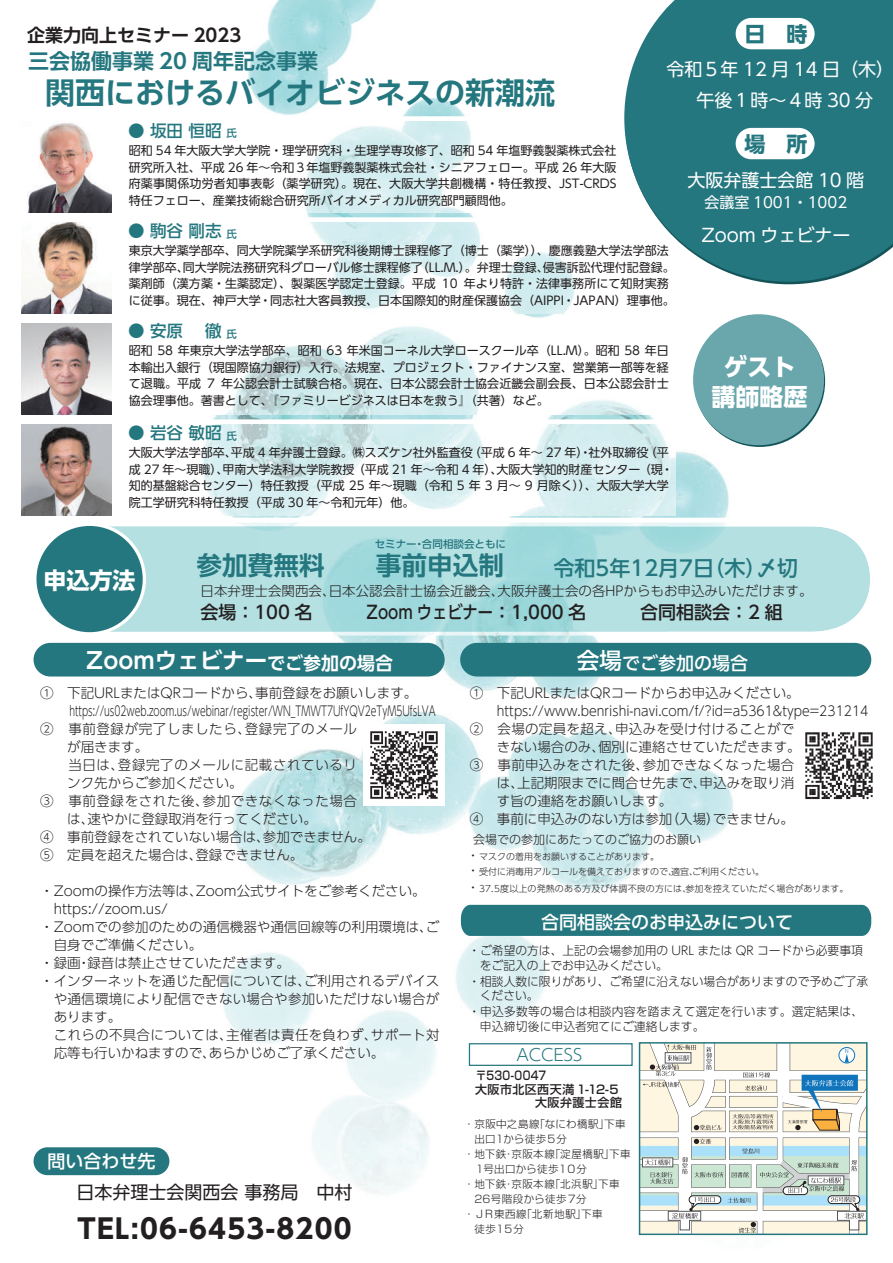
<style>
.page{position:relative;width:893px;height:1263px;background:#fff}
.page>*{position:absolute;margin:0;border:0;box-sizing:border-box;transform-origin:0 0}
.t1{font:700 30px "UD Shin Go Pro De";color:#25777f}
.t2{font:700 27px "UD Shin Go Pro";letter-spacing:.05em;color:#231f20}
.t3{font:700 25.65px "UD Shin Go Pro De";color:#25777f}
.t4{font:700 24px/30px "UD Shin Go Pro";color:#fff;text-align:center}
.t5{font:700 23.1px "UD Shin Go Pro";color:#fff}
.t6{font:700 22.5px "UD Shin Go Pro De";color:#fff}
.t7{font:500 21px "UD Shin Go Pro";color:#25777f}
.t8{font:700 21px "UD Shin Go Pro De";color:#25777f}
.t9{font:700 21px "UD Shin Go Pro";color:#25777f}
.t10{font:18px/31.5px "UD Shin Go Pro";color:#fff;text-align:center}
.t11{font:500 18px "UD Shin Go Pro";color:#231f20}
.t12{font:500 18px "UD Shin Go Pro";color:#fff}
.t13{font:18px "UD Shin Go Pro";color:#231f20}
.t14{font:700 18px "UD Shin Go Pro De";color:#231f20}
.t15{font:500 16.5px "UD Shin Go Pro";color:#25777f}
.t16{font:300 16.5px "UD Shin Go Pro";letter-spacing:-.32em;color:#25777f}
.t17{font:15px "UD Shin Go Pro";color:#fff}
.t18{font:300 13.5px "UD Shin Go Pro";color:#231f20}
.t19{font:300 13.5px "UD Shin Go Pro";color:#231f20;scale:.68 1}
.t20{font:300 13.5px "UD Shin Go Pro";letter-spacing:.045em;color:#231f20}
.t21{font:300 13.5px "UD Shin Go Pro";letter-spacing:.02em;color:#231f20}
.t22{font:300 13.5px "UD Shin Go Pro";color:#231f20;scale:.92 1}
.t23{font:300 13.5px "UD Shin Go Pro";letter-spacing:.025em;color:#231f20}
.t24{font:12px/16.5px "UD Shin Go Pro";color:#231f20;text-align:justify}
.t25{font:300 12px "UD Shin Go Pro";color:#231f20}
.t26{font:300 12px "UD Shin Go Pro";letter-spacing:.02em;color:#231f20}
.t27{font:500 12px "Shin Go Pro";letter-spacing:.035em;color:#231f20}
.t28{font:300 10.5px "Shin Go Pro";letter-spacing:.035em;color:#231f20}
.t29{font:300 10.5px "Shin Go Pro";letter-spacing:.055em;color:#231f20}
.t30{font:500 10.5px "UD Shin Go Pro";color:#25777f}
.t31{font:300 10.5px "Shin Go Pro";letter-spacing:.01em;color:#231f20}
.t32{font:300 10.5px "Shin Go Pro";letter-spacing:-.01em;color:#231f20}
.t33{font:300 9px/14.4px "UD Shin Go Pro";color:#231f20}
.s1{font-size:10.5px}
.s2{font-size:18px}
.s3{font-size:22.5px}
.s4{font-size:12px}
</style>
<div class="page">
<img style="left:21px;top:0;width:851px;height:1236px">
<img style="left:363px;top:724px;width:81px;height:81px">
<img style="left:797px;top:724px;width:76px;height:83px">
<div style="left:693px;top:314px;width:131px;height:131px;background:#69a7ad;border-radius:50%"></div>
<div style="left:34px;top:1147px;width:135px;height:28px;background:#25777f;border-radius:14px"></div>
<div style="left:460px;top:643px;width:411px;height:33px;background:#25777f;border-radius:17px"></div>
<div style="left:34px;top:643px;width:411px;height:33px;background:#25777f;border-radius:17px"></div>
<img style="left:666px;top:527px;width:156px;height:104px">
<img style="left:141px;top:527px;width:525px;height:104px">
<img style="left:822px;top:523px;width:50px;height:112px">
<img style="left:256px;top:522px;width:567px;height:5px">
<img style="left:256px;top:631px;width:567px;height:5px">
<img style="left:101px;top:522px;width:155px;height:38px">
<img style="left:101px;top:598px;width:155px;height:38px">
<div style="left:35px;top:524px;width:109px;height:110px;background:#25777f;border-radius:50%"></div>
<div style="left:33px;top:523px;width:113px;height:112px;border:3px solid #fff;border-radius:50%"></div>
<div style="left:469px;top:1043px;width:164px;height:23px;border:1px solid #25777f"></div>
<img style="left:121px;top:121px;width:503px;height:91px">
<img style="left:121px;top:222px;width:554px;height:91px">
<img style="left:121px;top:323px;width:554px;height:91px">
<img style="left:121px;top:424px;width:554px;height:92px">
<svg style="left:624px;top:0;width:269px;height:282px;background:#3f878e"></svg>
<div style="left:736px;top:18px;width:79px;height:31px;background:#fff;border-radius:16px"></div>
<div style="left:736px;top:128px;width:79px;height:31px;background:#fff;border-radius:16px"></div>
<img style="left:22px;top:121px;width:89px;height:91px">
<img style="left:22px;top:222px;width:89px;height:91px">
<img style="left:22px;top:323px;width:89px;height:91px">
<img style="left:22px;top:424px;width:89px;height:92px">
<svg style="left:642px;top:1045px;width:223px;height:187px"></svg>
<div style="left:639px;top:1042px;width:229px;height:193px;border:2px solid #25777f"></div>
<div style="left:461px;top:905px;width:410px;height:31px;background:#25777f"></div>
<h3 class="t9" style="left:744px;top:17px;width:65px">日　時</h3>
<h3 class="t10" style="left:667px;top:53px;width:229px">令和５年 12 月 14 日（木）午後１時～４時 30 分</h3>
<h3 class="t9" style="left:744px;top:127px;width:65px">場　所</h3>
<h3 class="t10" style="left:687px;top:164px;width:178px">大阪弁護士会館 10 階</h3>
<p class="t17" style="left:704px;top:190px;width:144px">会議室 1001・1002</p>
<h3 class="t10" style="left:701px;top:219px;width:151px">Zoom ウェビナー</h3>
<h3 class="t14" style="left:27px;top:21px;width:216px">企業力向上セミナー 2023</h3>
<h3 class="t8" style="left:28px;top:44px;width:292px">三会協働事業 20 周年記念事業</h3>
<h1 class="t1" style="left:45px;top:69px;width:512px">関西におけるバイオビジネスの新潮流</h1>
<p class="t24" style="left:129px;top:142px;width:489px">昭和 54 年大阪大学大学院・理学研究科・生理学専攻修了、昭和 54 年塩野義製薬株式会社研究所入社、平成 26 年～令和３年塩野義製薬株式会社・シニアフェロー。平成 26 年大阪府薬事関係功労者知事表彰（薬学研究）。現在、大阪大学共創機構・特任教授、JST-CRDS特任フェロー、産業技術総合研究所バイオメディカル研究部門顧問他。</p>
<p class="t24" style="left:129px;top:242px;width:547px;text-align:left">東京大学薬学部卒、同大学院薬学系研究科後期博士課程修了（博士（薬学））、慶應義塾大学法学部法律学部卒、同大学院法務研究科グローバル修士課程修了（LL.M.）。弁理士登録、侵害訴訟代理付記登録。薬剤師（漢方薬・生薬認定）、製薬医学認定士登録。平成 10 年より特許・法律事務所にて知財実務に従事。現在、神戸大学・同志社大客員教授、日本国際知的財産保護協会（AIPPI・JAPAN）理事他。</p>
<p class="t24" style="left:129px;top:342px;width:542px">昭和 58 年東京大学法学部卒、昭和 63 年米国コーネル大学ロースクール卒（LL.M）。昭和 58 年日本輸出入銀行（現国際協力銀行）入行。法規室、プロジェクト・ファイナンス室、営業第一部等を経て退職。平成 7 年公認会計士試験合格。現在、日本公認会計士協会近畿会副会長、日本公認会計士協会理事他。著書として、『ファミリービジネスは日本を救う』（共著）など。</p>
<h3 class="t15" style="left:128px;top:117px;width:110px">●坂田恒昭<span class="s1">氏</span></h3>
<h3 class="t15" style="left:128px;top:217px;width:110px">●駒谷剛志<span class="s1">氏</span></h3>
<h3 class="t15" style="left:128px;top:318px;width:110px">●安原　徹<span class="s1">氏</span></h3>
<h3 class="t4" style="left:711px;top:351px;width:97px">ゲスト講師略歴</h3>
<h3 class="t15" style="left:128px;top:419px;width:110px">●岩谷敏昭<span class="s1">氏</span></h3>
<p class="t24" style="left:129px;top:444px;width:546px;text-align:left">大阪大学法学部卒、平成 4 年弁護士登録。㈱スズケン社外監査役（平成 6 年～ 27 年）・社外取締役（平成 27 年～現職）、甲南大学法科大学院教授（平成 21 年～令和 4 年）、大阪大学知的財産センター（現・知的基盤総合センター）特任教授（平成 25 年～現職（令和 5 年 3 月～ 9 月除く））、大阪大学大学院工学研究科特任教授（平成 30 年～令和元年）他。</p>
<h3 class="t5" style="left:44px;top:561px;width:94px">申込方法</h3>
<p class="t30" style="left:375px;top:536px;width:133px">セミナー・合同相談会ともに</p>
<h3 class="t3" style="left:196px;top:544px;width:309px">参加費無料　　事前申込制</h3>
<h3 class="t11" style="left:200px;top:598px;width:584px">会場：100 名　　　Zoom ウェビナー：1,000 名　　　合同相談会：2 組</h3>
<h3 class="t7" style="left:554px;top:551px;width:246px">令和5年12月7日（木）〆切</h3>
<p class="t18" style="left:201px;top:580px;width:613px">日本弁理士会関西会、日本公認会計士協会近畿会、大阪弁護士会の各HPからもお申込みいただけます。</p>
<h3 class="t6" style="left:86px;top:642px;width:308px">Zoomウェビナー<span class="s2">でご参加の場合</span></h3>
<h3 class="t12" style="left:577px;top:648px;width:172px"><span class="s3">会場</span>でご参加の場合</h3>
<p class="t18" style="left:40px;top:682px;width:379px">① 下記URLまたはQRコードから、事前登録をお願いします。</p>
<p class="t19" style="left:69px;top:700px;width:540px">https://us02web.zoom.us/webinar/register/WN_TMWT7UfYQV2eTyM5UfsLVA</p>
<p class="t20" style="left:40px;top:718px;width:318px">② 事前登録が完了しましたら、登録完了のメール</p>
<p class="t18" style="left:67px;top:736px;width:82px">が届きます。</p>
<p class="t20" style="left:68px;top:754px;width:290px">当日は、登録完了のメールに記載されているリ</p>
<p class="t18" style="left:67px;top:772px;width:177px">ンク先からご参加ください。</p>
<p class="t20" style="left:40px;top:790px;width:318px">③ 事前登録をされた後、参加できなくなった場合</p>
<p class="t18" style="left:67px;top:808px;width:251px">は、速やかに登録取消を行ってください。</p>
<p class="t18" style="left:40px;top:826px;width:332px">④ 事前登録をされていない場合は、参加できません。</p>
<p class="t18" style="left:40px;top:844px;width:265px">⑤ 定員を超えた場合は、登録できません。</p>
<p class="t18" style="left:40px;top:880px;width:387px">・Zoomの操作方法等は、Zoom公式サイトをご参考ください。</p>
<p class="t18" style="left:54px;top:898px;width:116px">https://zoom.us/</p>
<p class="t18" style="left:40px;top:916px;width:401px">・Zoomでの参加のための通信機器や通信回線等の利用環境は、ご</p>
<p class="t18" style="left:54px;top:934px;width:150px">自身でご準備ください。</p>
<p class="t18" style="left:40px;top:952px;width:251px">・録画・録音は禁止させていただきます。</p>
<p class="t18" style="left:40px;top:970px;width:401px">・インターネットを通じた配信については、ご利用されるデバイス</p>
<p class="t21" style="left:54px;top:988px;width:387px">や通信環境により配信できない場合や参加いただけない場合が</p>
<p class="t18" style="left:54px;top:1006px;width:69px">あります。</p>
<p class="t21" style="left:54px;top:1024px;width:387px">これらの不具合については、主催者は責任を負わず、サポート対</p>
<p class="t18" style="left:54px;top:1042px;width:332px">応等も行いかねますので、あらかじめご了承ください。</p>
<h3 class="t12" style="left:48px;top:1147px;width:109px">問い合わせ先</h3>
<h3 class="t13" style="left:77px;top:1178px;width:277px">日本弁理士会関西会 事務局　中村</h3>
<h2 class="t2" style="left:77px;top:1206px;width:276px">TEL:06-6453-8200</h2>
<p class="t18" style="left:470px;top:682px;width:331px">① 下記URLまたはQRコードからお申込みください。</p>
<p class="t22" style="left:497px;top:700px;width:405px">https://www.benrishi-navi.com/f/?id=a5361&amp;type=231214</p>
<p class="t23" style="left:470px;top:718px;width:326px">② 会場の定員を超え、申込みを受け付けることがで</p>
<p class="t18" style="left:497px;top:736px;width:305px">きない場合のみ、個別に連絡させていただきます。</p>
<p class="t23" style="left:470px;top:754px;width:326px">③ 事前申込みをされた後、参加できなくなった場合</p>
<p class="t18" style="left:497px;top:772px;width:299px">は、上記期限までに問合せ先まで、申込みを取り消</p>
<p class="t18" style="left:497px;top:790px;width:177px">す旨の連絡をお願いします。</p>
<p class="t18" style="left:470px;top:808px;width:325px">④ 事前に申込みのない方は参加（入場）できません。</p>
<p class="t25" style="left:473px;top:830px;width:229px">会場での参加にあたってのご協力のお願い</p>
<p class="t33" style="left:467px;top:849px;width:298px"><span class="s4">・</span>マスクの着用をお願いすることがあります。<br><span class="s4">・</span>受付に消毒用アルコールを備えておりますので、適宜、ご利用ください。</p>
<p class="t33" style="left:467px;top:881px;width:383px"><span class="s4">・</span>37．5度以上の発熱のある方及び体調不良の方には、参加を控えていただく場合があります。</p>
<h3 class="t12" style="left:541px;top:908px;width:254px">合同相談会のお申込みについて</h3>
<p class="t25" style="left:468px;top:941px;width:396px">・ご希望の方は、上記の会場参加用の URL または QR コードから必要事項</p>
<p class="t25" style="left:480px;top:956px;width:190px">をご記入の上でお申込みください。</p>
<p class="t25" style="left:468px;top:971px;width:401px">・相談人数に限りがあり、ご希望に沿えない場合がありますので予めご了承</p>
<p class="t25" style="left:480px;top:986px;width:60px">ください。</p>
<p class="t26" style="left:468px;top:1001px;width:396px">・申込多数等の場合は相談内容を踏まえて選定を行います。選定結果は、</p>
<p class="t25" style="left:480px;top:1017px;width:226px">申込締切後に申込者宛てにご連絡します。</p>
<h3 class="t16" style="left:514px;top:1042px;width:73px">ＡＣＣＥＳＳ</h3>
<p class="t27" style="left:475px;top:1066px;width:72px">〒530-0047</p>
<p class="t27" style="left:475px;top:1079px;width:145px">大阪市北区西天満 1-12-5</p>
<p class="t27" style="left:535px;top:1093px;width:89px">大阪弁護士会館</p>
<p class="t28" style="left:464px;top:1115px;width:163px">・京阪中之島線「なにわ橋駅」下車</p>
<p class="t32" style="left:474px;top:1130px;width:94px">出口１から徒歩５分</p>
<p class="t28" style="left:464px;top:1145px;width:168px">・地下鉄・京阪本線「淀屋橋駅」下車</p>
<p class="t31" style="left:474px;top:1160px;width:114px">１号出口から徒歩１０分</p>
<p class="t28" style="left:464px;top:1175px;width:157px">・地下鉄・京阪本線「北浜駅」下車</p>
<p class="t28" style="left:474px;top:1190px;width:114px">26号階段から徒歩７分</p>
<p class="t29" style="left:464px;top:1205px;width:140px">・ＪＲ東西線「北新地駅」下車</p>
<p class="t28" style="left:474px;top:1220px;width:51px">徒歩１５分</p>
</div>
